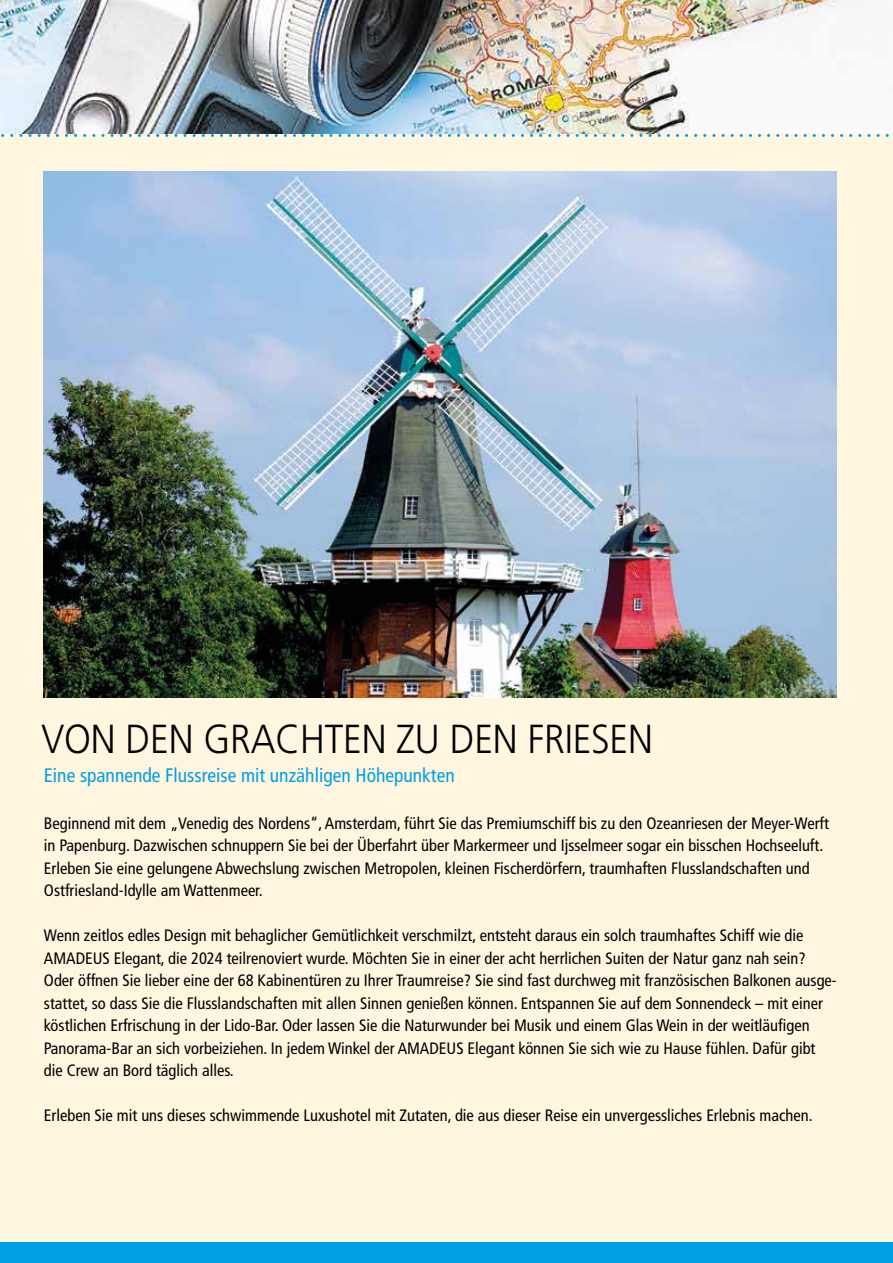
<style>
.page{position:relative;width:893px;height:1263px;background:#fff}
.page>*{position:absolute;margin:0;border:0;box-sizing:border-box;transform-origin:0 0}
.t1{font:300 40.5px "Frutiger LT Pro";letter-spacing:-.005em;color:#000;scale:.92 1}
.t2{font:condensed 19.5px "Frutiger LT Pro";color:#009fe3}
.t3{font:condensed 16.5px/22.5px "Frutiger LT Pro";color:#000}
</style>
<div class="page">
<div style="left:0;top:135px;width:893px;height:1128px;background:#fff6e0"></div>
<img style="left:0;top:0;width:837px;height:134px">
<svg style="left:0;top:134px;width:893px;height:3px"></svg>
<img style="left:44px;top:171px;width:792px;height:526px">
<div style="left:0;top:1242px;width:893px;height:21px;background:#009fe3"></div>
<h1 class="t1" style="left:41px;top:716px;width:666px">VON DEN GRACHTEN ZU DEN FRIESEN</h1>
<p class="t2" style="left:44px;top:764px;width:412px">Eine spannende Flussreise mit unzähligen Höhepunkten</p>
<p class="t3" style="left:44px;top:812px;width:787px">Beginnend mit dem „Venedig des Nordens“, Amsterdam, führt Sie das Premiumschiff bis zu den Ozeanriesen der Meyer-Werft in Papenburg. Dazwischen schnuppern Sie bei der Überfahrt über Markermeer und Ijsselmeer sogar ein bisschen Hochseeluft.<br>Erleben Sie eine gelungene Abwechslung zwischen Metropolen, kleinen Fischerdörfern, traumhaften Flusslandschaften und Ostfriesland-Idylle am Wattenmeer.</p>
<p class="t3" style="left:44px;top:924px;width:794px">Wenn zeitlos edles Design mit behaglicher Gemütlichkeit verschmilzt, entsteht daraus ein solch traumhaftes Schiff wie die AMADEUS Elegant, die 2024 teilrenoviert wurde. Möchten Sie in einer der acht herrlichen Suiten der Natur ganz nah sein?<br>Oder öffnen Sie lieber eine der 68 Kabinentüren zu Ihrer Traumreise? Sie sind fast durchweg mit französischen Balkonen ausge&shy;stattet, so dass Sie die Flusslandschaften mit allen Sinnen genießen können. Entspannen Sie auf dem Sonnendeck – mit einer köstlichen Erfrischung in der Lido-Bar. Oder lassen Sie die Naturwunder bei Musik und einem Glas Wein in der weitläufigen Panorama-Bar an sich vorbeiziehen. In jedem Winkel der AMADEUS Elegant können Sie sich wie zu Hause fühlen. Dafür gibt die Crew an Bord täglich alles.</p>
<p class="t3" style="left:44px;top:1104px;width:770px">Erleben Sie mit uns dieses schwimmende Luxushotel mit Zutaten, die aus dieser Reise ein unvergessliches Erlebnis machen.</p>
</div>
